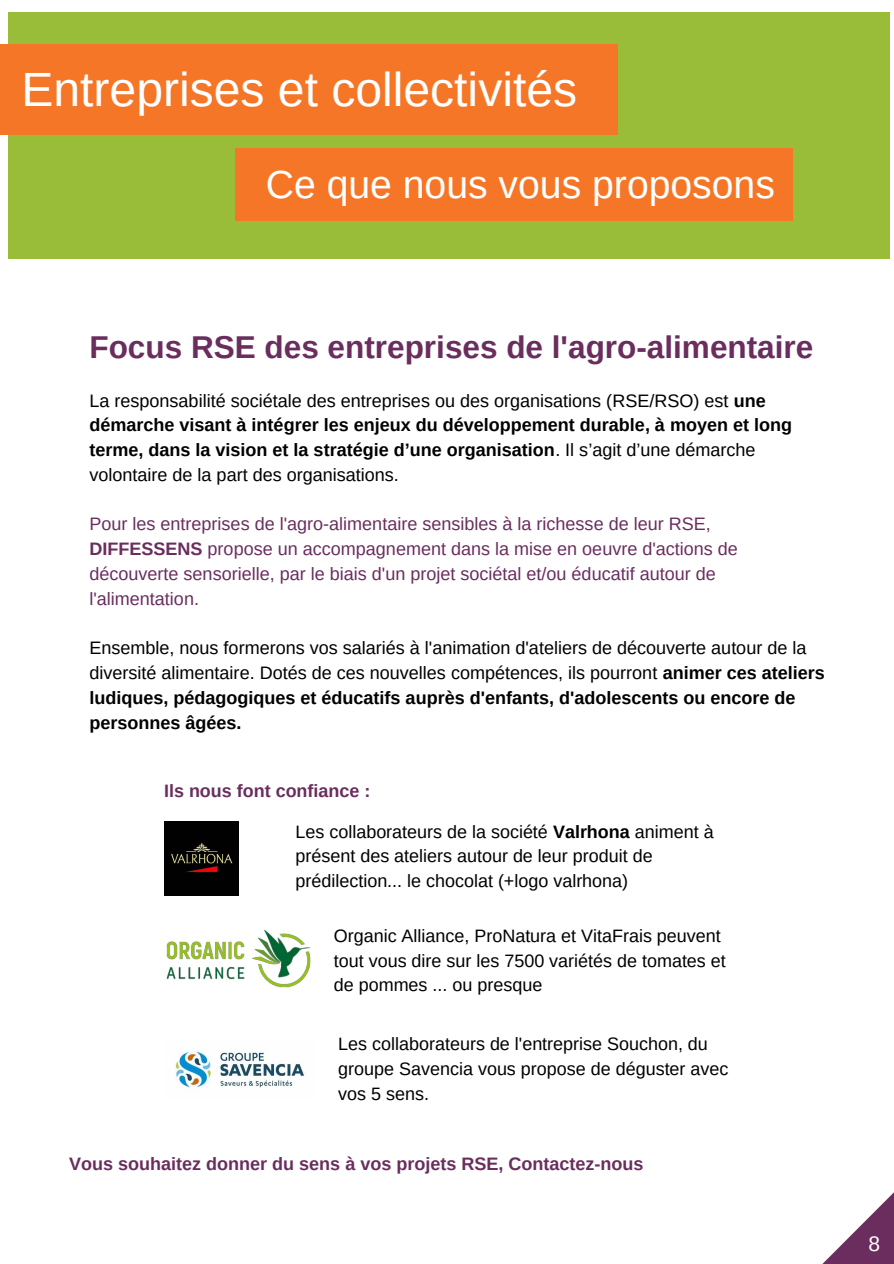
<style>
.page{position:relative;width:894px;height:1264px;background:#fff}
.page>*{position:absolute;margin:0;border:0;box-sizing:border-box;transform-origin:0 0}
.t1{font:48px "Arimo";color:#fff}
.t2{font:39.15px "Arimo";color:#fff}
.t3{font:700 31.5px "Arimo";color:#6a2d5e}
.t4{font:21px "Arimo";color:#fff}
.t5{font:18px/24.8px "Arimo";color:#000}
.t6{font:18px/24.8px "Arimo";color:#6a2d5e}
.t7{font:700 18px "Arimo";color:#6a2d5e}
.s1{font-weight:700}
</style>
<div class="page">
<svg style="left:823px;top:1193px;width:70px;height:70px"></svg>
<div style="left:9px;top:12px;width:880px;height:246px;background:#99bd39"></div>
<div style="left:0;top:45px;width:617px;height:90px;background:#f67627"></div>
<div style="left:235px;top:148px;width:558px;height:72px;background:#f67627"></div>
<img style="left:164px;top:821px;width:74px;height:74px">
<img style="left:166px;top:929px;width:145px;height:59px">
<img style="left:174px;top:1050px;width:131px;height:38px">
<p class="t1" style="left:21px;top:63px;width:557px">Entreprises et collectivités</p>
<p class="t2" style="left:266px;top:162px;width:510px">Ce que nous vous proposons</p>
<p class="t3" style="left:89px;top:329px;width:725px">Focus RSE des entreprises de l'agro-alimentaire</p>
<p class="t5" style="left:89px;top:388px;width:704px">La responsabilité sociétale des entreprises ou des organisations (RSE/RSO) est <span class="s1">une démarche visant à intégrer les enjeux du développement durable, à moyen et long terme, dans la vision et la stratégie d’une organisation</span>. Il s’agit d’une démarche volontaire de la part des organisations.</p>
<p class="t6" style="left:89px;top:512px;width:650px">Pour les entreprises de l'agro-alimentaire sensibles à la richesse de leur RSE, <span class="s1">DIFFESSENS</span> propose un accompagnement dans la mise en oeuvre d'actions de découverte sensorielle, par le biais d'un projet sociétal et/ou éducatif autour de l'alimentation.</p>
<p class="t5" style="left:89px;top:635px;width:736px">Ensemble, nous formerons vos salariés à l'animation d'ateliers de découverte autour de la diversité alimentaire. Dotés de ces nouvelles compétences, ils pourront <span class="s1">animer ces ateliers ludiques, pédagogiques et éducatifs auprès d'enfants, d'adolescents ou encore de personnes âgées.</span></p>
<p class="t7" style="left:164px;top:780px;width:208px">Ils nous font confiance :</p>
<p class="t5" style="left:295px;top:819px;width:419px">Les collaborateurs de la société <span class="s1">Valrhona</span> animent à présent des ateliers autour de leur produit de prédilection... le chocolat (+logo valrhona)</p>
<p class="t5" style="left:334px;top:923px;width:393px">Organic Alliance, ProNatura et VitaFrais peuvent tout vous dire sur les 7500 variétés de tomates et de pommes ... ou presque</p>
<p class="t5" style="left:338px;top:1031px;width:391px">Les collaborateurs de l'entreprise Souchon, du groupe Savencia vous propose de déguster avec vos 5 sens.</p>
<p class="t7" style="left:69px;top:1153px;width:575px">Vous souhaitez donner du sens à vos projets RSE, Contactez-nous</p>
<p class="t4" style="left:868px;top:1231px;width:13px">8</p>
</div>
